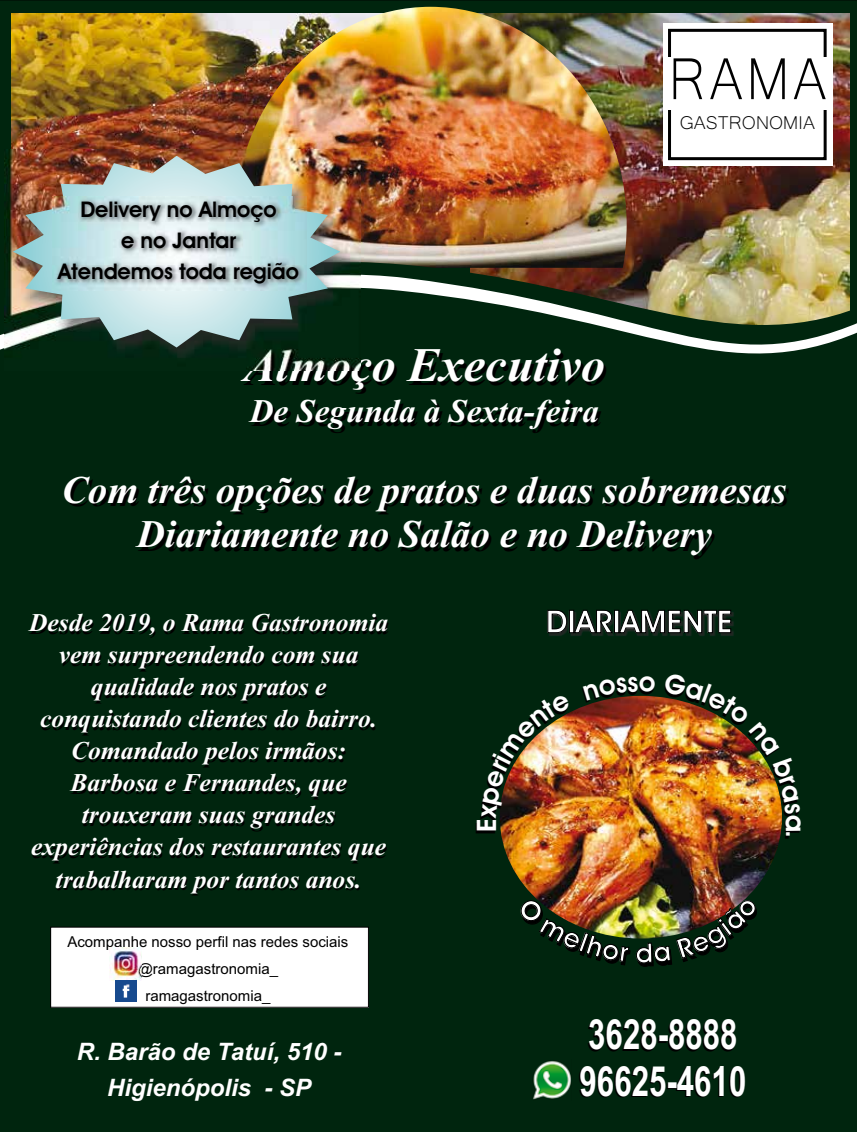
<style>
.page{position:relative;width:859px;height:1132px;background:#fff}
.page>*{position:absolute;margin:0;border:0;box-sizing:border-box;transform-origin:0 0}
.t1{font:76.05px "Microsoft Yi Baiti";color:#000;scale:.88 1}
.t2{font:italic 700 48px "Times New Roman";color:#fff}
.t3{font:700 41.55px/46.5px "Arial";color:#fff;scale:.75 1}
.t4{font:italic 700 39px/44.4px "Times New Roman";color:#fff;text-align:center}
.t5{font:italic 700 33px "Times New Roman";color:#fff}
.t6{font:600 31.5px "Avant Garde IT Cby BT";color:#fff}
.t7{font:600 27px "Avant Garde IT Cby BT";color:#fff}
.t8{font:italic 700 25.5px/32.1px "Times New Roman";color:#fff;text-align:center}
.t9{font:italic 700 24px/35.8px "Arial";color:#fff;text-align:center}
.t10{font:23.85px "Microsoft Yi Baiti";color:#000}
.t11{font:600 21.6px/30.9px "Avant Garde IT Cby BT";color:#000;text-align:center}
.t12{font:15px/27px "Arial";color:#000;text-align:center}
</style>
<div class="page">
<svg style="left:0;top:0;width:857px;height:254px;background:#01240e"></svg>
<img style="left:627px;top:13px;width:222px;height:241px">
<img style="left:11px;top:13px;width:223px;height:137px">
<img style="left:234px;top:7px;width:393px;height:247px">
<img style="left:0;top:254px;width:857px;height:13px">
<img style="left:0;top:267px;width:857px;height:13px">
<div style="left:0;top:280px;width:857px;height:851px;background:#00250e"></div>
<div style="left:663px;top:23px;width:169px;height:142px;background:#fff"></div>
<div style="left:668px;top:29px;width:159px;height:131px;border:3px solid #000"></div>
<div style="left:667px;top:57px;width:163px;height:52px;background:#fff"></div>
<div style="left:51px;top:926px;width:317px;height:80px;background:#fff"></div>
<div style="left:50px;top:926px;width:319px;height:81px;border:1px solid #000"></div>
<img style="left:109px;top:947px;width:33px;height:32px">
<img style="left:115px;top:979px;width:22px;height:22px">
<img style="left:532px;top:1059px;width:40px;height:40px">
<img style="left:500px;top:695px;width:282px;height:243px">
<img style="left:547px;top:610px;width:187px;height:26px">
<img style="left:4px;top:150px;width:357px;height:220px">
<img style="left:13px;top:156px;width:327px;height:191px">
<img style="left:53px;top:196px;width:253px;height:94px">
<svg style="left:583px;top:675px;width:72px;height:24px;background:#0a260e"></svg>
<img style="left:481px;top:693px;width:90px;height:125px">
<img style="left:664px;top:672px;width:137px;height:163px">
<img style="left:517px;top:896px;width:113px;height:69px">
<img style="left:636px;top:897px;width:122px;height:69px">
<h1 class="t1" style="left:669px;top:34px;width:181px">RAMA</h1>
<p class="t11" style="left:58px;top:193px;width:242px">Delivery no Almoço<br>e no Jantar<br>Atendemos toda região</p>
<h2 class="t2" style="left:244px;top:331px;width:363px">Almoço Executivo</h2>
<p class="t5" style="left:250px;top:388px;width:351px">De Segunda à Sexta-feira</p>
<p class="t10" style="left:680px;top:108px;width:137px">GASTRONOMIA</p>
<h3 class="t4" style="left:62px;top:466px;width:726px">Com três opções de pratos e duas sobremesas<br>Diariamente no Salão e no Delivery</h3>
<p class="t8" style="left:29px;top:605px;width:361px">Desde 2019, o Rama Gastronomia vem surpreendendo com sua qualidade nos pratos e conquistando clientes do bairro.<br>Comandado pelos irmãos:<br>Barbosa e Fernandes, que trouxeram suas grandes experiências dos restaurantes que trabalharam por tantos anos.</p>
<p class="t12" style="left:67px;top:928px;width:282px">Acompanhe nosso perfil nas redes sociais @ramagastronomia_<br>ramagastronomia_</p>
<p class="t9" style="left:77px;top:1034px;width:266px">R. Barão de Tatuí, 510 -<br>Higienópolis - SP</p>
<p class="t6" style="left:546px;top:602px;width:188px">DIARIAMENTE</p>
<p class="t7" style="left:470px;top:831px;width:15px;rotate:-90deg">E</p>
<h3 class="t3" style="left:580px;top:1011px;width:224px">3628-8888<br>96625-4610</h3>
</div>
